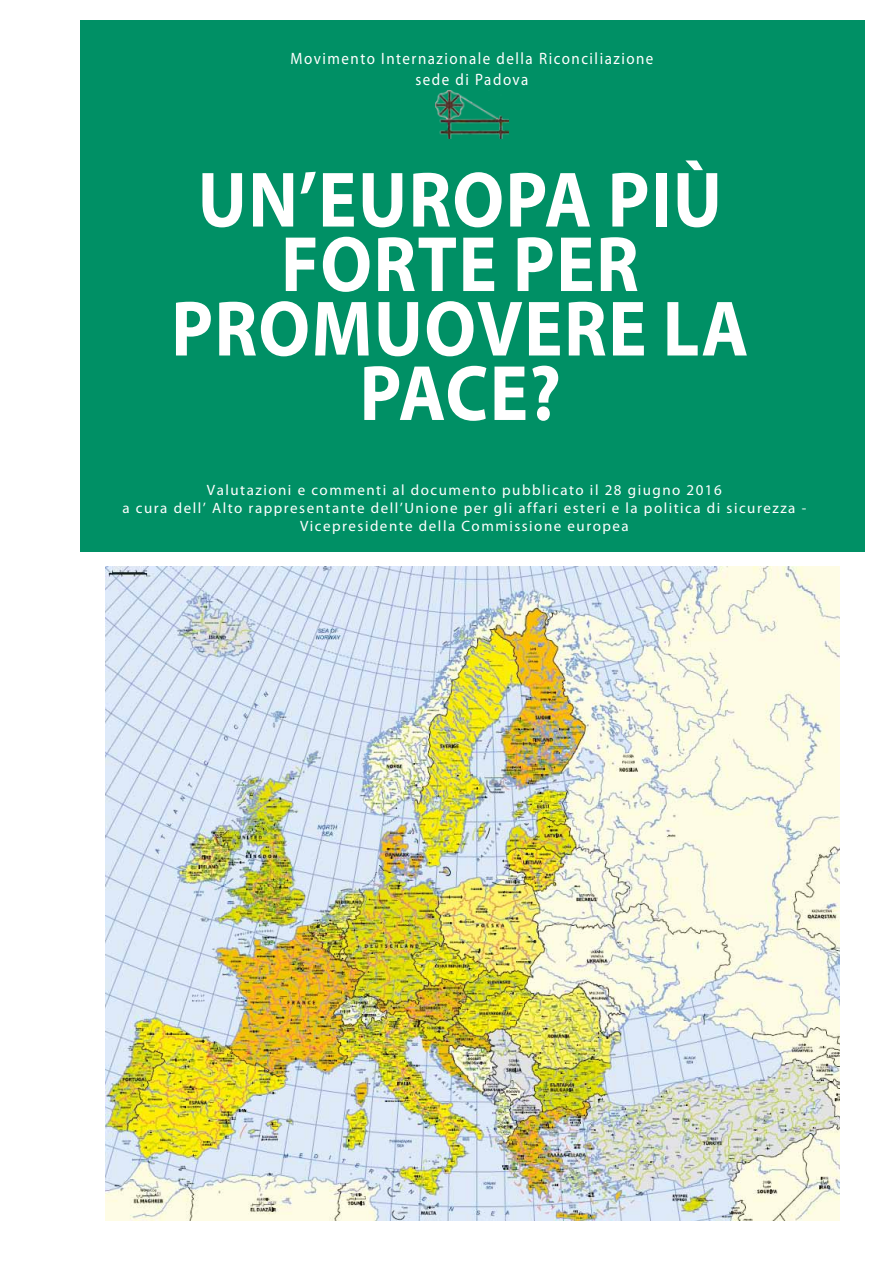
<style>
.page{position:relative;width:893px;height:1263px;background:#fff}
.page>*{position:absolute;margin:0;border:0;box-sizing:border-box;transform-origin:0 0}
.t1{font:700 79.2px/64.5px "Myriad Pro";letter-spacing:.02em;color:#fff;text-align:center;scale:.91 1}
.t2{font:16.5px/21px "Myriad Pro";letter-spacing:.1em;color:#fff;text-align:center;scale:.91 1}
.t3{font:15px/18px "Myriad Pro";letter-spacing:.1em;color:#fff;text-align:center}
</style>
<div class="page">
<div style="left:80px;top:20px;width:784px;height:532px;background:#009065"></div>
<img style="left:435px;top:91px;width:74px;height:47px">
<img style="left:105px;top:566px;width:735px;height:654px">
<p class="t2" style="left:291px;top:47px;width:400px">Movimento Internazionale della Riconciliazione sede di Padova</p>
<h1 class="t1" style="left:171px;top:165px;width:636px">UN’EUROPA PIÙ<br>FORTE PER<br>PROMUOVERE LA<br>PACE?</h1>
<p class="t3" style="left:122px;top:481px;width:685px">Valutazioni e commenti al documento pubblicato il 28 giugno 2016<br>a cura dell’ Alto rappresentante dell’Unione per gli affari esteri e la politica di sicurezza -<br>Vicepresidente della Commissione europea</p>
</div>
